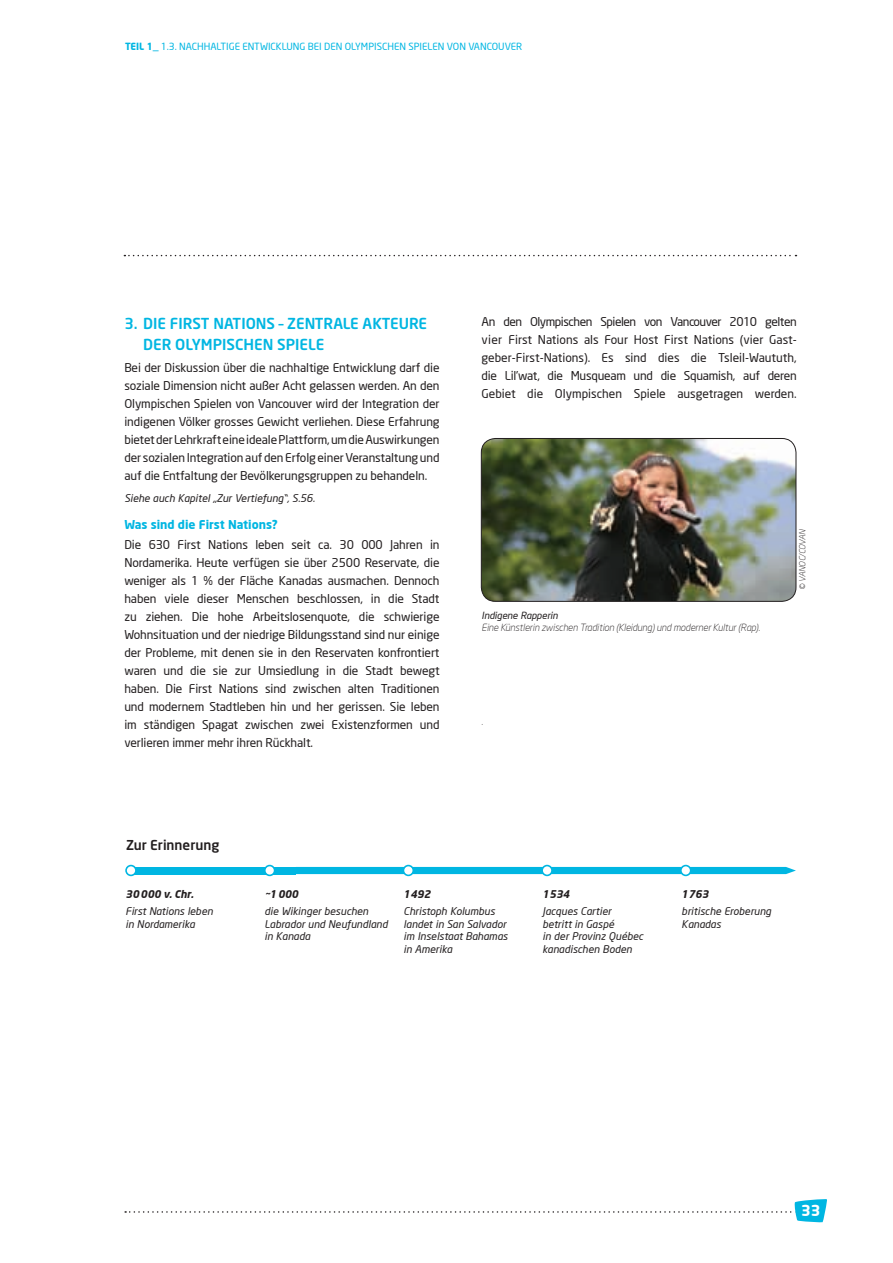
<style>
.page{position:relative;width:893px;height:1263px;background:#fff}
.page>*{position:absolute;margin:0;border:0;box-sizing:border-box;transform-origin:0 0}
.t1{font:500 15px/21px "Neo Sans Std";color:#00b6e2}
.t2{font:700 15px "Neo Sans Two";color:#fff}
.t3{font:500 13.5px "Neo Sans Std";color:#231f20}
.t4{font:12px/18px "Neo Sans Two";letter-spacing:-.01em;color:#231f20;text-align:justify}
.t5{font:700 12px "Neo Sans Two";color:#00b6e2}
.t6{font:italic 10.5px/12.6px "Neo Sans Two";color:#231f20}
.t7{font:italic 700 10.5px "Neo Sans Two";color:#231f20}
.t8{font:9.75px "Neo Sans Two";color:#00b6e2}
.t9{font:italic 300 9.75px "Neo Sans Two";letter-spacing:-.01em;color:#231f20}
.t10{font:italic 9.75px "Neo Sans Two";letter-spacing:-.01em;color:#231f20}
.t11{font:italic 300 8.4px "Neo Sans Two";letter-spacing:-.015em;color:#231f20}
.s1{font-weight:700}
</style>
<div class="page">
<svg style="left:125px;top:1199px;width:702px;height:23px"></svg>
<svg style="left:124px;top:255px;width:672px;height:1px"></svg>
<img style="left:481px;top:438px;width:315px;height:163px;border-radius:14px">
<div style="left:481px;top:438px;width:315px;height:164px;border:1px solid #231f20;border-radius:14px"></div>
<div style="left:134px;top:867px;width:162px;height:7px;background:#00b6e2"></div>
<div style="left:296px;top:867px;width:500px;height:7px;background:#00b6e2"></div>
<div style="left:125px;top:865px;width:12px;height:11px;border:2px solid #00b6e2;border-radius:50%"></div>
<div style="left:265px;top:865px;width:10px;height:10px;background:#fff;border-radius:50%"></div>
<div style="left:264px;top:865px;width:11px;height:11px;border:2px solid #00b6e2;border-radius:50%"></div>
<div style="left:403px;top:865px;width:10px;height:10px;background:#fff;border-radius:50%"></div>
<div style="left:403px;top:865px;width:11px;height:11px;border:2px solid #00b6e2;border-radius:50%"></div>
<div style="left:542px;top:865px;width:10px;height:10px;background:#fff;border-radius:50%"></div>
<div style="left:541px;top:865px;width:12px;height:11px;border:2px solid #00b6e2;border-radius:50%"></div>
<div style="left:681px;top:865px;width:10px;height:10px;background:#fff;border-radius:50%"></div>
<div style="left:680px;top:865px;width:11px;height:11px;border:2px solid #00b6e2;border-radius:50%"></div>
<p class="t8" style="left:125px;top:43px;width:399px"><span class="s1">TEIL 1_</span> 1.3. NACHHALTIGE ENTWICKLUNG BEI DEN OLYMPISCHEN SPIELEN VON VANCOUVER</p>
<p class="t1" style="left:143px;top:314px;width:286px;text-indent:-19px">3. DIE FIRST NATIONS – ZENTRALE AKTEURE<br>DER OLYMPISCHEN SPIELE</p>
<p class="t4" style="left:124px;top:360px;width:317px">Bei der Diskussion über die nachhaltige Entwicklung darf die soziale Dimension nicht außer Acht gelassen werden. An den Olympischen Spielen von Vancouver wird der Integration der indigenen Völker grosses Gewicht verliehen. Diese Erfahrung bietet der Lehrkraft eine ideale Plattform, um die Auswirkungen der sozialen Integration auf den Erfolg einer Veranstaltung und auf die Entfaltung der Bevölkerungsgruppen zu behandeln.</p>
<p class="t6" style="left:124px;top:493px;width:192px">Siehe auch Kapitel „Zur Vertiefung“, S.56.</p>
<p class="t5" style="left:124px;top:519px;width:155px">Was sind die First Nations?</p>
<p class="t4" style="left:124px;top:536px;width:317px">Die 630 First Nations leben seit ca. 30 000 Jahren in Nordamerika. Heute verfügen sie über 2500 Reservate, die weniger als 1 % der Fläche Kanadas ausmachen. Dennoch haben viele dieser Menschen beschlossen, in die Stadt zu ziehen. Die hohe Arbeitslosenquote, die schwierige Wohnsituation und der niedrige Bildungsstand sind nur einige der Probleme, mit denen sie in den Reservaten konfrontiert waren und die sie zur Umsiedlung in die Stadt bewegt haben. Die First Nations sind zwischen alten Traditionen und modernem Stadtleben hin und her gerissen. Sie leben im ständigen Spagat zwischen zwei Existenzformen und verlieren immer mehr ihren Rückhalt.</p>
<p class="t3" style="left:126px;top:840px;width:95px">Zur Erinnerung</p>
<p class="t4" style="left:482px;top:314px;width:317px">An den Olympischen Spielen von Vancouver 2010 gelten vier First Nations als Four Host First Nations (vier Gast&shy;geber-First-Nations). Es sind dies die Tsleil-Waututh, die Lil’wat, die Musqueam und die Squamish, auf deren Gebiet die Olympischen Spiele ausgetragen werden.</p>
<p class="t10" style="left:482px;top:612px;width:78px">Indigene Rapperin</p>
<p class="t9" style="left:482px;top:624px;width:280px">Eine Künstlerin zwischen Tradition (Kleidung) und moderner Kultur (Rap).</p>
<p class="t9" style="left:482px;top:718px;width:3px">.</p>
<p class="t11" style="left:799px;top:589px;width:61px;rotate:-90deg">© VANOC/COVAN</p>
<p class="t7" style="left:126px;top:890px;width:70px">30 000 v. Chr.</p>
<p class="t6" style="left:126px;top:906px;width:89px">First Nations leben in Nordamerika</p>
<p class="t7" style="left:265px;top:890px;width:35px">˜1 000</p>
<p class="t6" style="left:265px;top:906px;width:125px">die Wikinger besuchen<br>Labrador und Neufundland in Kanada</p>
<p class="t7" style="left:404px;top:890px;width:29px">1492</p>
<p class="t6" style="left:404px;top:906px;width:106px">Christoph Kolumbus landet in San Salvador im Inselstaat Bahamas in Amerika</p>
<p class="t7" style="left:543px;top:890px;width:29px">1534</p>
<p class="t6" style="left:543px;top:906px;width:102px">Jacques Cartier<br>betritt in Gaspé<br>in der Provinz Québec kanadischen Boden</p>
<p class="t7" style="left:682px;top:890px;width:29px">1763</p>
<p class="t6" style="left:682px;top:906px;width:91px">britische Eroberung<br>Kanadas</p>
<p class="t2" style="left:801px;top:1204px;width:21px">33</p>
</div>
